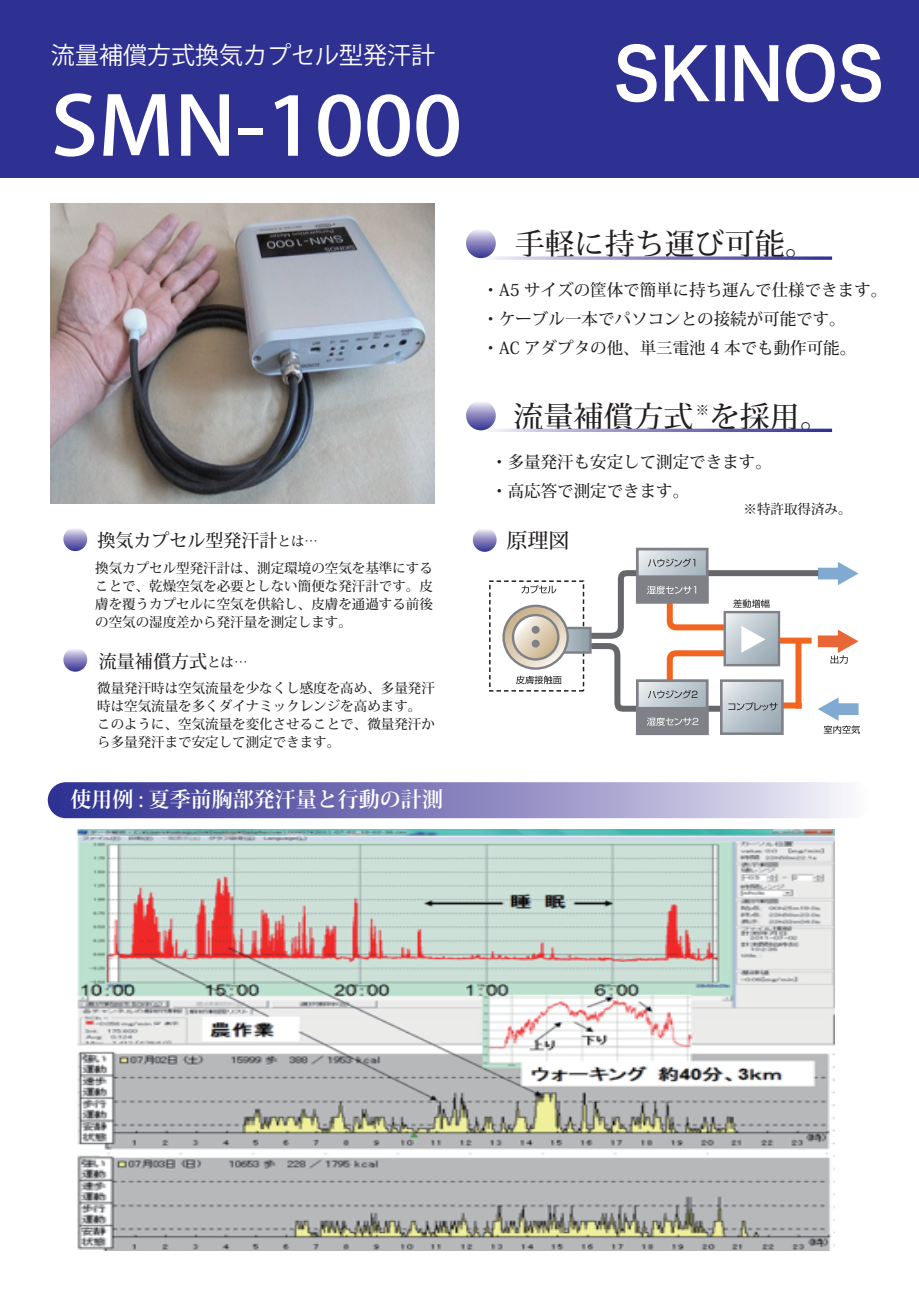
<style>
.page{position:relative;width:919px;height:1289px;background:#fff}
.page>*{position:absolute;margin:0;border:0;box-sizing:border-box;transform-origin:0 0}
.t1{font:500 80.25px "Koz Go Pr 6 N";color:#fff;scale:1.09 1}
.t2{font:500 30px "Koz Min Pr 6 N";color:#231f20}
.t3{font:24px "Koz Go Pr 6 N";color:#fff}
.t4{font:700 21px "Koz Min Pr 6 N";color:#fff}
.t5{font:500 21px "Koz Min Pr 6 N";color:#231f20}
.t6{font:500 18px "Koz Min Pr 6 N";color:#231f20}
.t7{font:500 16.5px/28.8px "Koz Min Pr 6 N";color:#231f20}
.t8{font:500 13.5px/18px "Koz Min Pr 6 N";color:#231f20;text-align:justify}
.s1{font-size:13.5px}
</style>
<div class="page">
<div style="left:0;top:0;width:918px;height:177px;background:#2e3092"></div>
<svg style="left:48px;top:782px;width:823px;height:36px;background:#8c89c1"></svg>
<svg style="left:616px;top:44px;width:40px;height:58px"></svg>
<svg style="left:664px;top:45px;width:45px;height:56px"></svg>
<svg style="left:715px;top:45px;width:10px;height:56px"></svg>
<svg style="left:734px;top:45px;width:44px;height:56px"></svg>
<svg style="left:786px;top:44px;width:48px;height:58px"></svg>
<svg style="left:840px;top:44px;width:40px;height:58px"></svg>
<div style="left:489px;top:580px;width:95px;height:111px;border:2px dashed #221f21"></div>
<div style="left:720px;top:679px;width:63px;height:56px;border:3px solid #7f8186"></div>
<div style="left:636px;top:547px;width:72px;height:56px;border:3px solid #7f8186"></div>
<div style="left:636px;top:707px;width:72px;height:28px;border:3px solid #7f8186"></div>
<svg style="left:503px;top:549px;width:357px;height:184px"></svg>
<svg style="left:479px;top:256px;width:353px;height:4px"></svg>
<svg style="left:478px;top:428px;width:354px;height:4px"></svg>
<svg style="left:473px;top:528px;width:23px;height:24px"></svg>
<svg style="left:63px;top:527px;width:24px;height:24px"></svg>
<svg style="left:63px;top:648px;width:24px;height:23px"></svg>
<svg style="left:466px;top:228px;width:30px;height:30px"></svg>
<svg style="left:466px;top:400px;width:30px;height:30px"></svg>
<img style="left:76px;top:830px;width:758px;height:420px">
<img style="left:51px;top:203px;width:384px;height:301px">
<h3 class="t3" style="left:51px;top:42px;width:386px">流量補償方式換気カプセル型発汗計</h3>
<h1 class="t1" style="left:51px;top:81px;width:379px">SMN-1000</h1>
<h3 class="t6" style="left:97px;top:530px;width:222px">換気カプセル型発汗計<span class="s1">とは…</span></h3>
<p class="t8" style="left:95px;top:559px;width:339px">換気カプセル型発汗計は、測定環境の空気を基準にすることで、乾燥空気を必要としない簡便な発汗計です。皮膚を覆うカプセルに空気を供給し、皮膚を通過する前後の空気の湿度差から発汗量を測定します。</p>
<h3 class="t6" style="left:99px;top:651px;width:150px">流量補償方式<span class="s1">とは…</span></h3>
<p class="t8" style="left:97px;top:679px;width:339px;text-align:left">微量発汗時は空気流量を少なくし感度を高め、多量発汗時は空気流量を多くダイナミックレンジを高めます。このように、空気流量を変化させることで、微量発汗から多量発汗まで安定して測定できます。</p>
<h3 class="t4" style="left:71px;top:787px;width:374px">使用例 : 夏季前胸部発汗量と行動の計測</h3>
<h2 class="t2" style="left:515px;top:227px;width:301px">手軽に持ち運び可能。</h2>
<p class="t7" style="left:482px;top:276px;width:406px">・A5 サイズの筐体で簡単に持ち運んで仕様できます。・ケーブル一本でパソコンとの接続が可能です。<br>・AC アダプタの他、単三電池 4 本でも動作可能。</p>
<h2 class="t2" style="left:513px;top:400px;width:318px">流量補償方式 を採用。</h2>
<p class="t8" style="left:695px;top:401px;width:15px">※</p>
<p class="t7" style="left:491px;top:447px;width:282px">・多量発汗も安定して測定できます。・高応答で測定できます。</p>
<h3 class="t5" style="left:506px;top:528px;width:64px">原理図</h3>
<p class="t8" style="left:743px;top:500px;width:109px">※特許取得済み。</p>
</div>
